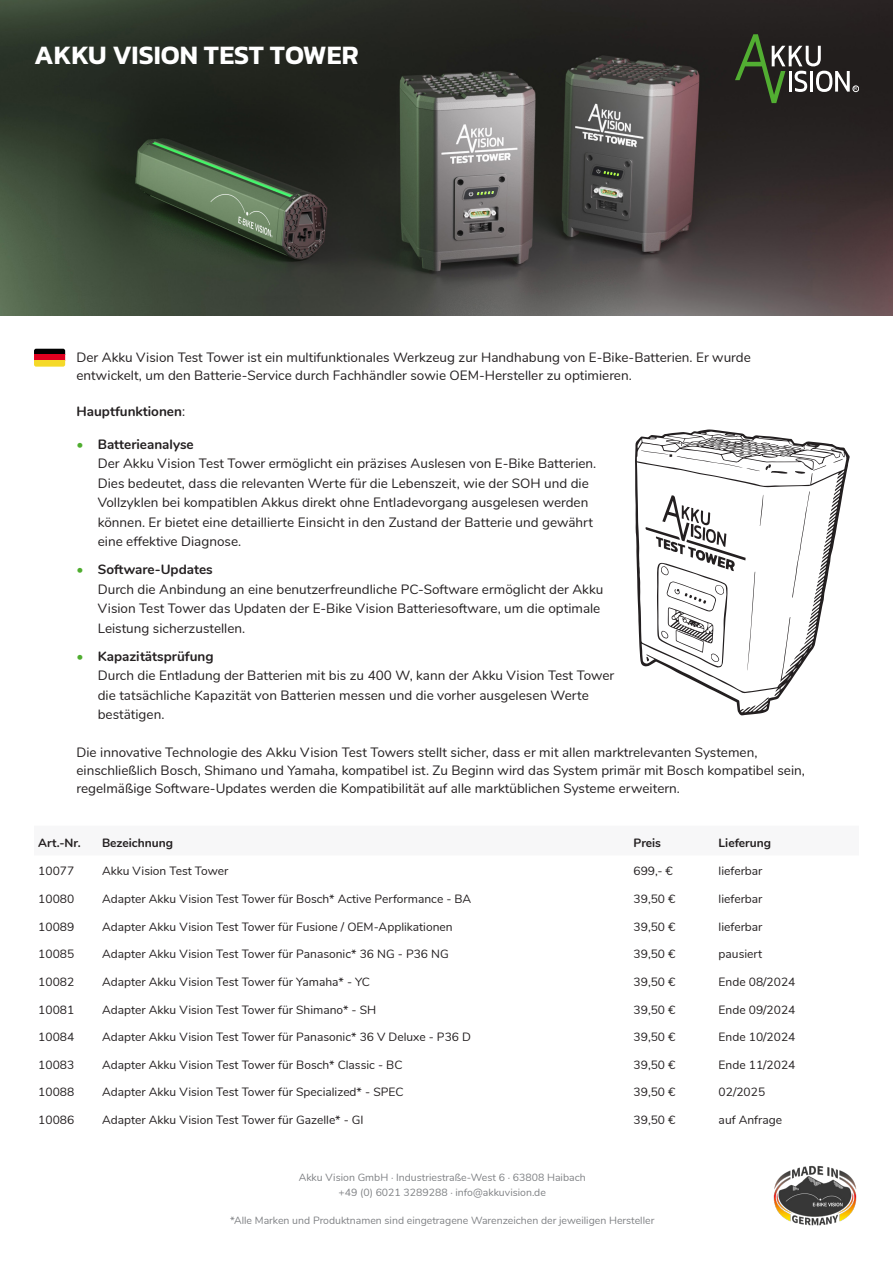
<style>
.page{position:relative;width:893px;height:1263px;background:#fff}
.page>*{position:absolute;margin:0;border:0;box-sizing:border-box;transform-origin:0 0}
.title_product{font:600 27px "Kanit";color:#fff}
.text_9pt{font:13.5px/19.5px "Nunito";color:#231f20}
.text_9pt-2{font:700 13.5px "Nunito";color:#231f20}
.t1{font:12px "Nunito";color:#231f20}
.t2{font:700 12px "Nunito";color:#231f20}
.text_small{font:10.5px "Nunito";color:#808285}
.t3{font:600 4.5px "Nunito";color:#fff}
.s1{font-weight:400}
.s2{font-weight:700;color:#4fad2f}
.s3{font-weight:700}
</style>
<div class="page">
<img style="left:0;top:0;width:893px;height:316px">
<div style="left:34px;top:349px;width:31px;height:6px;background:#000"></div>
<div style="left:34px;top:355px;width:31px;height:6px;background:#e0001f"></div>
<div style="left:34px;top:361px;width:31px;height:6px;background:#f5d929"></div>
<svg style="left:735px;top:34px;width:124px;height:69px;background:#404439"></svg>
<img style="left:773px;top:1165px;width:84px;height:61px">
<svg style="left:635px;top:429px;width:215px;height:286px"></svg>
<svg style="left:813px;top:465px;width:13px;height:6px"></svg>
<svg style="left:833px;top:459px;width:10px;height:4px"></svg>
<svg style="left:641px;top:438px;width:164px;height:36px"></svg>
<svg style="left:792px;top:491px;width:18px;height:107px"></svg>
<svg style="left:645px;top:495px;width:118px;height:176px"></svg>
<p class="title_product" style="left:34px;top:34px;width:326px">AKKU VISION TEST TOWER</p>
<p class="t3" style="left:854px;top:85px;width:5px">R</p>
<p class="text_9pt" style="left:77px;top:348px;width:676px;line-height:18px">Der Akku Vision Test Tower ist ein multifunktionales Werkzeug zur Handhabung von E-Bike-Batterien. Er wurde entwickelt, um den Batterie-Service durch Fachhändler sowie OEM-Hersteller zu optimieren.</p>
<p class="text_9pt-2" style="left:77px;top:402px;width:110px">Hauptfunktionen<span class="s1">:</span></p>
<p class="text_9pt" style="left:98px;top:433px;width:500px;text-indent:-21px"><span class="s2">•</span> <span class="s3">Batterieanalyse<br></span>Der Akku Vision Test Tower ermöglicht ein präzises Auslesen von E-Bike Batterien.<br>Dies bedeutet, dass die relevanten Werte für die Lebenszeit, wie der SOH und die Vollzyklen bei kompatiblen Akkus direkt ohne Entladevorgang ausgelesen werden können. Er bietet eine detaillierte Einsicht in den Zustand der Batterie und gewährt eine effektive Diagnose.</p>
<p class="text_9pt" style="left:98px;top:559px;width:507px;text-indent:-21px"><span class="s2">•</span> <span class="s3">Software-Updates<br></span>Durch die Anbindung an eine benutzerfreundliche PC-Software ermöglicht der Akku Vision Test Tower das Updaten der E-Bike Vision Batteriesoftware, um die optimale Leistung sicherzustellen.</p>
<p class="text_9pt" style="left:98px;top:645px;width:518px;text-indent:-21px"><span class="s2">•</span> <span class="s3">Kapazitätsprüfung<br></span>Durch die Entladung der Batterien mit bis zu 400 W, kann der Akku Vision Test Tower die tatsächliche Kapazität von Batterien messen und die vorher ausgelesen Werte bestätigen.</p>
<p class="text_9pt" style="left:77px;top:742px;width:730px;line-height:18px">Die innovative Technologie des Akku Vision Test Towers stellt sicher, dass er mit allen marktrelevanten Systemen, einschließlich Bosch, Shimano und Yamaha, kompatibel ist. Zu Beginn wird das System primär mit Bosch kompatibel sein, regelmäßige Software-Updates werden die Kompatibilität auf alle marktüblichen Systeme erweitern.</p>
<p class="t2" style="left:38px;top:834px;width:44px">Art.-Nr.</p>
<p class="t2" style="left:102px;top:834px;width:72px">Bezeichnung</p>
<p class="t2" style="left:634px;top:834px;width:29px">Preis</p>
<p class="t2" style="left:719px;top:834px;width:54px">Lieferung</p>
<p class="t1" style="left:38px;top:862px;width:38px">10077</p>
<p class="t1" style="left:102px;top:862px;width:128px">Akku Vision Test Tower</p>
<p class="t1" style="left:634px;top:862px;width:41px">699,- €</p>
<p class="t1" style="left:719px;top:862px;width:45px">lieferbar</p>
<p class="t1" style="left:38px;top:890px;width:38px">10080</p>
<p class="t1" style="left:102px;top:890px;width:371px">Adapter Akku Vision Test Tower für Bosch* Active Performance - BA</p>
<p class="t1" style="left:634px;top:890px;width:43px">39,50 €</p>
<p class="t1" style="left:719px;top:890px;width:45px">lieferbar</p>
<p class="t1" style="left:38px;top:918px;width:38px">10089</p>
<p class="t1" style="left:102px;top:918px;width:352px">Adapter Akku Vision Test Tower für Fusione / OEM-Applikationen</p>
<p class="t1" style="left:634px;top:918px;width:43px">39,50 €</p>
<p class="t1" style="left:719px;top:918px;width:45px">lieferbar</p>
<p class="t1" style="left:38px;top:945px;width:38px">10085</p>
<p class="t1" style="left:102px;top:945px;width:348px">Adapter Akku Vision Test Tower für Panasonic* 36 NG - P36 NG</p>
<p class="t1" style="left:634px;top:945px;width:43px">39,50 €</p>
<p class="t1" style="left:719px;top:945px;width:45px">pausiert</p>
<p class="t1" style="left:38px;top:973px;width:38px">10082</p>
<p class="t1" style="left:102px;top:973px;width:269px">Adapter Akku Vision Test Tower für Yamaha* - YC</p>
<p class="t1" style="left:634px;top:973px;width:43px">39,50 €</p>
<p class="t1" style="left:719px;top:973px;width:78px">Ende 08/2024</p>
<p class="t1" style="left:38px;top:1000px;width:38px">10081</p>
<p class="t1" style="left:102px;top:1000px;width:276px">Adapter Akku Vision Test Tower für Shimano* - SH</p>
<p class="t1" style="left:634px;top:1000px;width:43px">39,50 €</p>
<p class="t1" style="left:719px;top:1000px;width:78px">Ende 09/2024</p>
<p class="t1" style="left:38px;top:1028px;width:38px">10084</p>
<p class="t1" style="left:102px;top:1028px;width:370px">Adapter Akku Vision Test Tower für Panasonic* 36 V Deluxe - P36 D</p>
<p class="t1" style="left:634px;top:1028px;width:43px">39,50 €</p>
<p class="t1" style="left:719px;top:1028px;width:78px">Ende 10/2024</p>
<p class="t1" style="left:38px;top:1056px;width:38px">10083</p>
<p class="t1" style="left:102px;top:1056px;width:302px">Adapter Akku Vision Test Tower für Bosch* Classic - BC</p>
<p class="t1" style="left:634px;top:1056px;width:43px">39,50 €</p>
<p class="t1" style="left:719px;top:1056px;width:78px">Ende 11/2024</p>
<p class="t1" style="left:38px;top:1083px;width:38px">10088</p>
<p class="t1" style="left:102px;top:1083px;width:303px">Adapter Akku Vision Test Tower für Specialized* - SPEC</p>
<p class="t1" style="left:634px;top:1083px;width:43px">39,50 €</p>
<p class="t1" style="left:719px;top:1083px;width:48px">02/2025</p>
<p class="t1" style="left:38px;top:1111px;width:37px">10086</p>
<p class="t1" style="left:102px;top:1111px;width:263px">Adapter Akku Vision Test Tower für Gazelle* - GI</p>
<p class="t1" style="left:634px;top:1111px;width:43px">39,50 €</p>
<p class="t1" style="left:719px;top:1111px;width:65px">auf Anfrage</p>
<p class="text_small" style="left:299px;top:1170px;width:288px">Akku Vision GmbH · Industriestraße-West 6 · 63808 Haibach</p>
<p class="text_small" style="left:338px;top:1185px;width:209px">+49 (0) 6021 3289288 · info@akkuvision.de</p>
<p class="text_small" style="left:230px;top:1213px;width:426px">*Alle Marken und Produktnamen sind eingetragene Warenzeichen der jeweiligen Hersteller</p>
</div>
